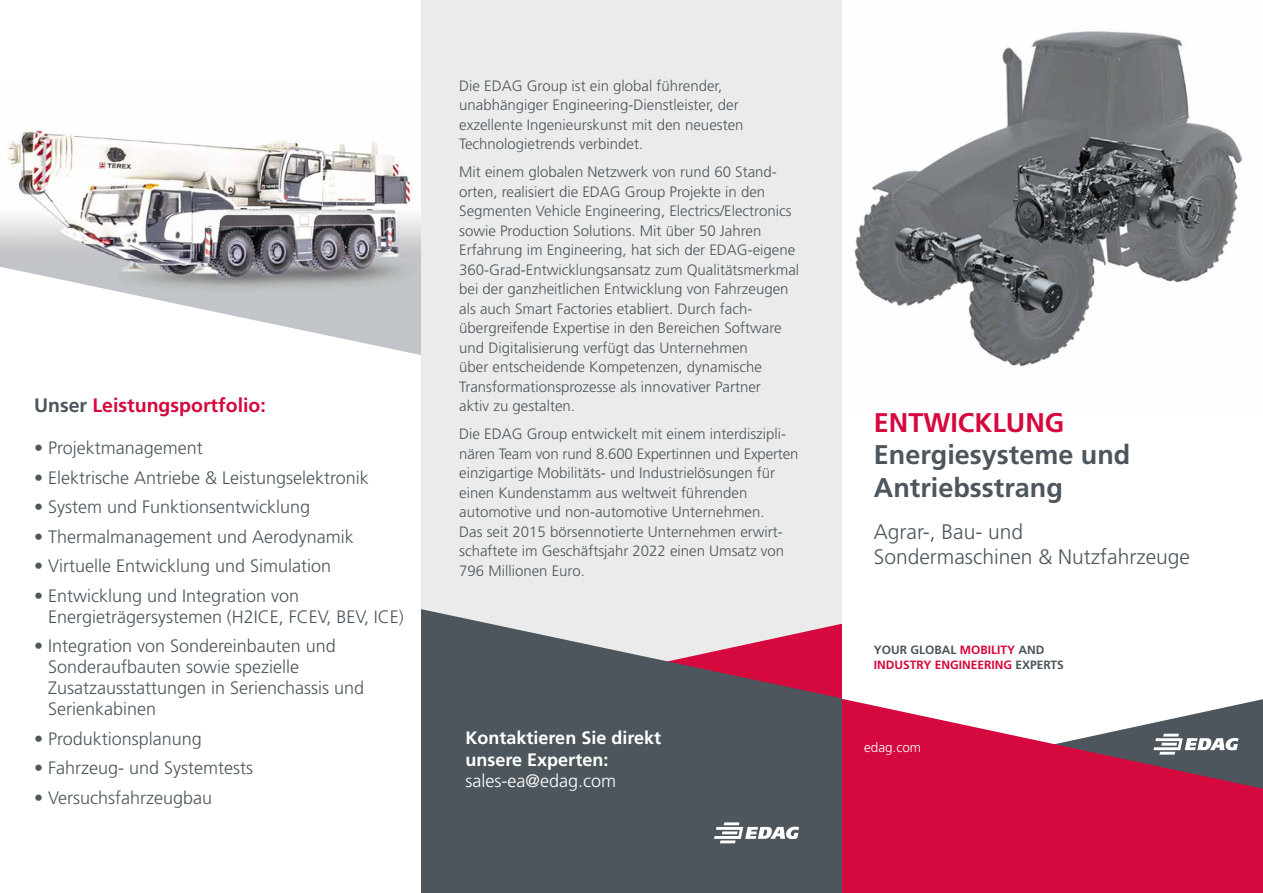
<style>
.page{position:relative;width:1263px;height:893px;background:#fff}
.page>*{position:absolute;margin:0;border:0;box-sizing:border-box;transform-origin:0 0}
.t1{font:700 27px/32.4px "Frutiger LT Pro";color:#4c565c}
.t2{font:700 27px "Frutiger LT Pro";color:#d5093e}
.t3{font:300 21px/25.2px "Frutiger LT Pro";color:#4c565c}
.t4{font:700 19.5px "Frutiger LT Pro";color:#d5093e}
.t5{font:300 18px/21px "Frutiger LT Pro";color:#4c565c}
.t6{font:700 18px/21.6px "Frutiger LT Pro";color:#fff}
.t7{font:300 18px "Frutiger LT Pro";color:#fff}
.t8{font:300 15px/19.5px "Frutiger LT Pro";color:#4c565c}
.t9{font:300 13.5px "Frutiger LT Pro";color:#fff}
.t10{font:700 12px/14.4px "Frutiger LT Pro";color:#d5093e}
.s1{color:#4c565c}
</style>
<div class="page">
<div style="left:421px;top:0;width:421px;height:782px;background:#ebebeb"></div>
<svg style="left:842px;top:699px;width:421px;height:194px;background:#d81b4c"></svg>
<svg style="left:421px;top:609px;width:421px;height:284px;background:#646169"></svg>
<img style="left:0;top:130px;width:421px;height:225px">
<img style="left:854px;top:31px;width:389px;height:336px">
<svg style="left:714px;top:822px;width:85px;height:21px"></svg>
<svg style="left:1053px;top:699px;width:210px;height:91px"></svg>
<h3 class="t4" style="left:34px;top:393px;width:233px"><span class="s1">Unser</span> Leistungsportfolio:</h3>
<p class="t5" style="left:34px;top:437px;width:170px">• Projektmanagement</p>
<p class="t5" style="left:34px;top:467px;width:336px">• Elektrische Antriebe &amp; Leistungselektronik</p>
<p class="t5" style="left:34px;top:496px;width:278px">• System und Funktionsentwicklung</p>
<p class="t5" style="left:34px;top:526px;width:321px">• Thermalmanagement und Aerodynamik</p>
<p class="t5" style="left:34px;top:555px;width:299px">• Virtuelle Entwicklung und Simulation</p>
<p class="t5" style="left:48px;top:585px;width:357px;text-indent:-14px">• Entwicklung und Integration von<br>Energieträgersystemen (H2ICE, FCEV, BEV, ICE)</p>
<p class="t5" style="left:48px;top:635px;width:318px;text-indent:-14px">• Integration von Sondereinbauten und Sonderaufbauten sowie spezielle Zusatzausstattungen in Serienchassis und Serienkabinen</p>
<p class="t5" style="left:34px;top:728px;width:169px">• Produktionsplanung</p>
<p class="t5" style="left:34px;top:757px;width:221px">• Fahrzeug- und Systemtests</p>
<p class="t5" style="left:34px;top:787px;width:180px">• Versuchsfahrzeugbau</p>
<p class="t8" style="left:459px;top:76px;width:286px">Die EDAG Group ist ein global führender, unabhängiger Engineering-Dienstleister, der exzellente Ingenieurskunst mit den neuesten Technologietrends verbindet.</p>
<p class="t8" style="left:459px;top:162px;width:341px">Mit einem globalen Netzwerk von rund 60 Stand&shy;orten, realisiert die EDAG Group Projekte in den Segmenten Vehicle Engineering, Electrics/Electronics sowie Production Solutions. Mit über 50 Jahren Erfahrung im Engineering, hat sich der EDAG-eigene 360-Grad-Entwicklungsansatz zum Qualitätsmerkmal bei der ganzheitlichen Entwicklung von Fahrzeugen als auch Smart Factories etabliert. Durch fach&shy;übergreifende Expertise in den Bereichen Software und Digitalisierung verfügt das Unternehmen<br>über entscheidende Kompetenzen, dynamische Transformationsprozesse als innovativer Partner<br>aktiv zu gestalten.</p>
<p class="t8" style="left:459px;top:424px;width:341px">Die EDAG Group entwickelt mit einem interdiszipli&shy;nären Team von rund 8.600 Expertinnen und Experten einzigartige Mobilitäts- und Industrielösungen für einen Kundenstamm aus weltweit führenden automotive und non-automotive Unternehmen.<br>Das seit 2015 börsennotierte Unternehmen erwirt&shy;schaftete im Geschäftsjahr 2022 einen Umsatz von 796 Millionen Euro.</p>
<p class="t6" style="left:466px;top:727px;width:197px">Kontaktieren Sie direkt unsere Experten:</p>
<p class="t7" style="left:466px;top:771px;width:152px">sales-ea@edag.com</p>
<h1 class="t2" style="left:874px;top:406px;width:192px">ENTWICKLUNG</h1>
<h1 class="t1" style="left:874px;top:439px;width:258px">Energiesysteme und<br>Antriebsstrang</h1>
<h2 class="t3" style="left:874px;top:519px;width:318px">Agrar-, Bau- und<br>Sondermaschinen &amp; Nutzfahrzeuge</h2>
<p class="t10" style="left:874px;top:643px;width:192px"><span class="s1">YOUR GLOBAL</span> MOBILITY <span class="s1">AND<br></span>INDUSTRY ENGINEERING <span class="s1">EXPERTS</span></p>
<p class="t9" style="left:864px;top:740px;width:59px">edag.com</p>
</div>
